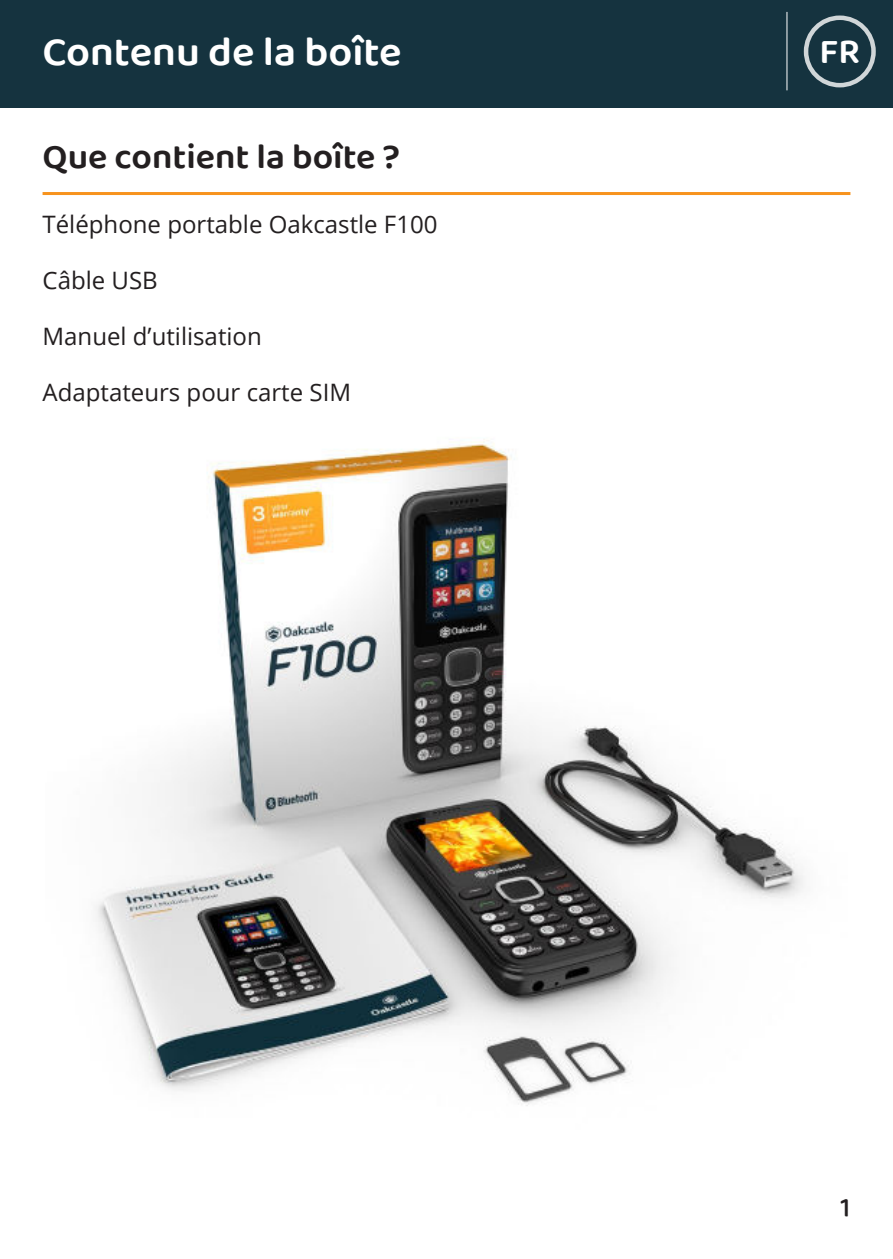
<style>
.page{position:relative;width:893px;height:1259px;background:#fff}
.page>*{position:absolute;margin:0;border:0;box-sizing:border-box;transform-origin:0 0}
.t1{font:600 42px "Baloo 2";color:#fff}
.t2{font:600 36px "Baloo 2";color:#231f20}
.t3{font:600 36px "Baloo 2";color:#fff}
.t4{font:500 27px "Baloo 2";color:#231f20}
.t5{font:24px "Open Sans";color:#231f20}
</style>
<div class="page">
<div style="left:0;top:0;width:892px;height:108px;background:#15333f"></div>
<hr style="left:786px;top:12px;width:1px;height:78px;background:#fff">
<div style="left:803px;top:16px;width:72px;height:71px;border:5px solid #fff;border-radius:50%"></div>
<hr style="left:43px;top:192px;width:807px;height:3px;background:#f7931d">
<img style="left:95px;top:439px;width:709px;height:667px">
<h1 class="t1" style="left:43px;top:35px;width:360px">Contenu de la boîte</h1>
<h2 class="t2" style="left:43px;top:130px;width:359px">Que contient la boîte ?</h2>
<p class="t5" style="left:43px;top:207px;width:396px">Téléphone portable Oakcastle F100</p>
<p class="t5" style="left:43px;top:263px;width:117px">Câble USB</p>
<p class="t5" style="left:43px;top:326px;width:221px">Manuel d’utilisation</p>
<p class="t5" style="left:43px;top:375px;width:310px">Adaptateurs pour carte SIM</p>
<h2 class="t3" style="left:819px;top:29px;width:42px">FR</h2>
<p class="t4" style="left:840px;top:1198px;width:11px">1</p>
</div>
